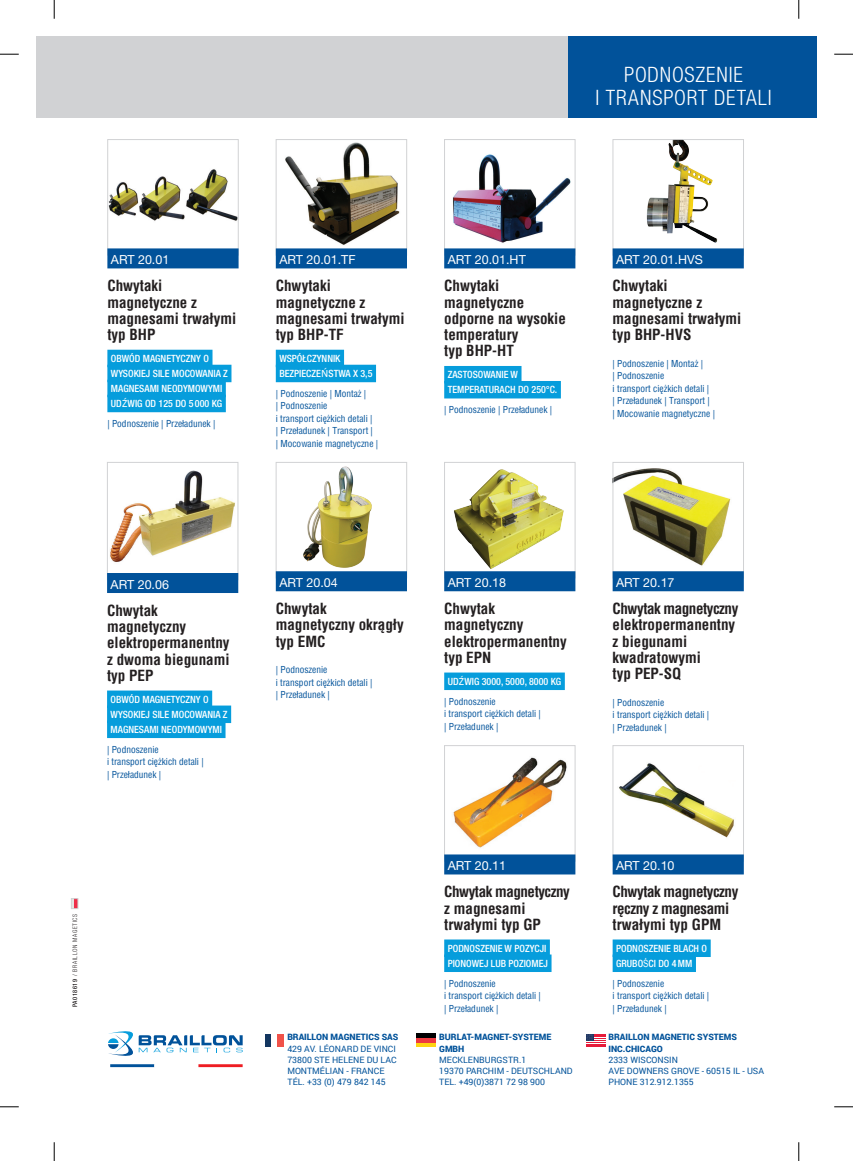
<style>
.page{position:relative;width:853px;height:1161px;background:#fff}
.page>*{position:absolute;margin:0;border:0;box-sizing:border-box;transform-origin:0 0}
.code{font:300 condensed 21.25px/22.5px "Helvetica Neue LT Std";letter-spacing:.04em;color:#fff;text-align:center}
.TITRE_polonais{font:700 condensed 15px/16.2px "Helvetica";color:#231f20}
.TITRE_polonais-2{font:700 condensed 15px/16.2px "Helvetica";letter-spacing:-.03em;color:#231f20}
.REF{font:12.5px "Helvetica Neue LT Std";color:#fff}
.leplus{font:500 condensed 10px "Helvetica Neue LT Std";color:#fff}
.Appli_POLSKI{font:condensed 9.38px/12.5px "Helvetica";color:#01529a}
.code-2{font:8.75px/11.2px "Roboto";color:#01529a}
.code-3{font:900 8.75px "Roboto";color:#01529a}
.t1{font:300 condensed 6.25px "Helvetica Neue LT Std";letter-spacing:.1em;color:#231f20}
.s1{font-family:"Calibri";font-weight:400;font-stretch:normal;font-size:11.25px}
.s2{font-weight:500}
.s3{font-weight:900}
.s4{font-family:"Arial";font-weight:400;font-stretch:normal}
</style>
<div class="page">
<svg style="left:110px;top:1067px;width:133px;height:1px"></svg>
<svg style="left:108px;top:1031px;width:135px;height:36px"></svg>
<div style="left:265px;top:1034px;width:6px;height:12px;background:#133660"></div>
<div style="left:277px;top:1034px;width:7px;height:12px;background:#f05249"></div>
<svg style="left:416px;top:1042px;width:20px;height:4px"></svg>
<hr style="left:416px;top:1038px;width:20px;height:4px;background:#ee393f">
<hr style="left:416px;top:1034px;width:20px;height:4px;background:#000001">
<svg style="left:586px;top:1034px;width:19px;height:12px"></svg>
<img style="left:646px;top:141px;width:72px;height:102px">
<div style="left:612px;top:139px;width:131px;height:116px;border:1px solid #d1d2d4"></div>
<img style="left:452px;top:154px;width:118px;height:89px">
<div style="left:444px;top:139px;width:131px;height:116px;border:1px solid #d1d2d4"></div>
<img style="left:285px;top:142px;width:115px;height:103px">
<div style="left:276px;top:139px;width:131px;height:116px;border:1px solid #d1d2d4"></div>
<img style="left:110px;top:470px;width:125px;height:92px">
<div style="left:107px;top:462px;width:131px;height:118px;border:1px solid #d1d2d4"></div>
<img style="left:453px;top:757px;width:114px;height:91px">
<div style="left:444px;top:745px;width:131px;height:116px;border:1px solid #d1d2d4"></div>
<img style="left:614px;top:468px;width:117px;height:98px">
<div style="left:612px;top:462px;width:131px;height:116px;border:1px solid #d1d2d4"></div>
<img style="left:619px;top:763px;width:115px;height:75px">
<div style="left:612px;top:745px;width:131px;height:116px;border:1px solid #d1d2d4"></div>
<img style="left:454px;top:469px;width:110px;height:100px">
<div style="left:444px;top:462px;width:131px;height:116px;border:1px solid #d1d2d4"></div>
<img style="left:109px;top:169px;width:127px;height:52px">
<div style="left:107px;top:139px;width:131px;height:116px;border:1px solid #d1d2d4"></div>
<img style="left:303px;top:466px;width:69px;height:102px">
<div style="left:276px;top:462px;width:131px;height:116px;border:1px solid #d1d2d4"></div>
<div style="left:36px;top:36px;width:780px;height:82px;background:#d1d2d4"></div>
<div style="left:568px;top:36px;width:248px;height:82px;background:#01529a"></div>
<svg style="left:73px;top:900px;width:2px;height:7px"></svg>
<div style="left:71px;top:898px;width:7px;height:11px;border:1px solid #d1d2d4"></div>
<div style="left:612px;top:248px;width:131px;height:20px;background:#01529a"></div>
<div style="left:444px;top:248px;width:131px;height:20px;background:#01529a"></div>
<div style="left:444px;top:366px;width:77px;height:17px;background:#069ddc"></div>
<div style="left:444px;top:381px;width:117px;height:17px;background:#069ddc"></div>
<div style="left:276px;top:248px;width:131px;height:20px;background:#01529a"></div>
<div style="left:276px;top:350px;width:68px;height:17px;background:#069ddc"></div>
<div style="left:276px;top:365px;width:100px;height:17px;background:#069ddc"></div>
<div style="left:107px;top:573px;width:131px;height:20px;background:#01529a"></div>
<div style="left:107px;top:690px;width:105px;height:18px;background:#069ddc"></div>
<div style="left:107px;top:705px;width:124px;height:18px;background:#069ddc"></div>
<div style="left:107px;top:720px;width:118px;height:18px;background:#069ddc"></div>
<div style="left:444px;top:854px;width:131px;height:20px;background:#01529a"></div>
<div style="left:444px;top:939px;width:106px;height:18px;background:#069ddc"></div>
<div style="left:444px;top:954px;width:107px;height:18px;background:#069ddc"></div>
<div style="left:612px;top:571px;width:131px;height:20px;background:#01529a"></div>
<div style="left:612px;top:854px;width:131px;height:20px;background:#01529a"></div>
<div style="left:612px;top:939px;width:98px;height:18px;background:#069ddc"></div>
<div style="left:612px;top:954px;width:84px;height:18px;background:#069ddc"></div>
<div style="left:444px;top:571px;width:131px;height:20px;background:#01529a"></div>
<div style="left:444px;top:672px;width:120px;height:18px;background:#069ddc"></div>
<div style="left:276px;top:571px;width:131px;height:20px;background:#01529a"></div>
<div style="left:107px;top:248px;width:131px;height:20px;background:#01529a"></div>
<div style="left:107px;top:350px;width:105px;height:17px;background:#069ddc"></div>
<div style="left:107px;top:365px;width:124px;height:17px;background:#069ddc"></div>
<div style="left:107px;top:380px;width:119px;height:17px;background:#069ddc"></div>
<div style="left:107px;top:395px;width:119px;height:17px;background:#069ddc"></div>
<svg style="left:0;top:53px;width:19px;height:2px"></svg>
<svg style="left:834px;top:53px;width:18px;height:2px"></svg>
<svg style="left:0;top:1106px;width:19px;height:1px"></svg>
<svg style="left:834px;top:1106px;width:18px;height:1px"></svg>
<svg style="left:53px;top:0;width:2px;height:19px"></svg>
<svg style="left:53px;top:1142px;width:2px;height:19px"></svg>
<svg style="left:798px;top:0;width:1px;height:19px"></svg>
<svg style="left:798px;top:1142px;width:1px;height:19px"></svg>
<p class="code" style="left:595px;top:63px;width:178px">PODNOSZENIE<br>I TRANSPORT DETALI</p>
<p class="REF" style="left:111px;top:252px;width:60px">ART 20.01</p>
<p class="TITRE_polonais" style="left:107px;top:278px;width:130px">Chwytaki magnetyczne z magnesami trwałymi typ BHP</p>
<p class="leplus" style="left:111px;top:353px;width:99px">OBWÓD MAGNETYCZNY O</p>
<p class="leplus" style="left:111px;top:368px;width:118px">WYSOKIEJ SILE MOCOWANIA Z</p>
<p class="leplus" style="left:111px;top:383px;width:113px">MAGNESAMI NEODYMOWYMI</p>
<p class="leplus" style="left:111px;top:398px;width:113px">UD<span class="s1">Ź</span>WIG OD 125 DO 5 000 KG</p>
<p class="Appli_POLSKI" style="left:107px;top:417px;width:110px">| Podnoszenie | Przeładunek |</p>
<p class="REF" style="left:279px;top:252px;width:78px">ART 20.01.TF</p>
<p class="TITRE_polonais" style="left:276px;top:278px;width:130px">Chwytaki magnetyczne z magnesami trwałymi typ BHP-TF</p>
<p class="leplus" style="left:279px;top:353px;width:63px">WSPÓŁCZYNNIK</p>
<p class="leplus" style="left:279px;top:368px;width:95px">BEZPIECZE<span class="s1">Ń</span>STWA X 3,5</p>
<p class="Appli_POLSKI" style="left:276px;top:387px;width:104px">| Podnoszenie | Montaż |<br>| Podnoszenie<br>i transport ciężkich detali |<br>| Przeładunek | Transport |<br>| Mocowanie magnetyczne |</p>
<p class="REF" style="left:447px;top:252px;width:80px">ART 20.01.HT</p>
<p class="TITRE_polonais" style="left:444px;top:278px;width:123px">Chwytaki magnetyczne odporne na wysokie temperatury<br>typ BHP-HT</p>
<p class="leplus" style="left:447px;top:369px;width:72px">ZASTOSOWANIE W</p>
<p class="leplus" style="left:447px;top:384px;width:111px">TEMPERATURACH DO 250°C.</p>
<p class="Appli_POLSKI" style="left:444px;top:403px;width:110px">| Podnoszenie | Przeładunek |</p>
<p class="REF" style="left:616px;top:252px;width:88px">ART 20.01.HVS</p>
<p class="TITRE_polonais" style="left:612px;top:278px;width:130px">Chwytaki magnetyczne z magnesami trwałymi typ BHP-HVS</p>
<p class="Appli_POLSKI" style="left:612px;top:357px;width:104px">| Podnoszenie | Montaż |<br>| Podnoszenie<br>i transport ciężkich detali |<br>| Przeładunek | Transport |<br>| Mocowanie magnetyczne |</p>
<p class="REF" style="left:111px;top:577px;width:60px">ART 20.06</p>
<p class="TITRE_polonais" style="left:107px;top:602px;width:124px">Chwytak magnetyczny elektropermanentny z dwoma biegunami typ PEP</p>
<p class="leplus" style="left:111px;top:693px;width:99px">OBWÓD MAGNETYCZNY O</p>
<p class="leplus" style="left:111px;top:708px;width:118px">WYSOKIEJ SILE MOCOWANIA Z</p>
<p class="leplus" style="left:111px;top:723px;width:113px">MAGNESAMI NEODYMOWYMI</p>
<p class="Appli_POLSKI" style="left:107px;top:743px;width:98px">| Podnoszenie<br>i transport ciężkich detali | | Przeładunek |</p>
<p class="t1" style="left:71px;top:1007px;width:95px;rotate:-90deg"><span class="s2">PA018619</span> / BRAILLON MAGETICS</p>
<p class="REF" style="left:279px;top:575px;width:60px">ART 20.04</p>
<p class="TITRE_polonais" style="left:276px;top:600px;width:129px">Chwytak magnetyczny okrągły typ EMC</p>
<p class="Appli_POLSKI" style="left:276px;top:663px;width:98px">| Podnoszenie<br>i transport ciężkich detali | | Przeładunek |</p>
<p class="REF" style="left:447px;top:575px;width:60px">ART 20.18</p>
<p class="TITRE_polonais" style="left:444px;top:600px;width:124px">Chwytak magnetyczny elektropermanentny typ EPN</p>
<p class="leplus" style="left:447px;top:675px;width:115px">UD<span class="s1">Ź</span>WIG 3000, 5000, 8000 KG</p>
<p class="Appli_POLSKI" style="left:444px;top:695px;width:98px">| Podnoszenie<br>i transport ciężkich detali | | Przeładunek |</p>
<p class="REF" style="left:616px;top:575px;width:60px">ART 20.17</p>
<p class="TITRE_polonais" style="left:612px;top:600px;width:127px">Chwytak magnetyczny elektropermanentny z biegunami kwadratowymi<br>typ PEP-SQ</p>
<p class="Appli_POLSKI" style="left:612px;top:696px;width:98px">| Podnoszenie<br>i transport ciężkich detali | | Przeładunek |</p>
<p class="code-2" style="left:287px;top:1031px;width:112px"><span class="s3">BRAILLON MAGNETICS SAS<br></span>429 AV. LÉONARD DE VINCI<br>73800 STE HELENE DU LAC<br>MONTMÉLIAN - FRANCE</p>
<p class="code-2" style="left:287px;top:1076px;width:100px">TÉL. +33 (0) 479 842 145</p>
<p class="REF" style="left:447px;top:858px;width:60px">ART 20.11</p>
<p class="TITRE_polonais" style="left:444px;top:883px;width:127px">Chwytak magnetyczny z magnesami trwałymi typ GP</p>
<p class="leplus" style="left:447px;top:942px;width:100px">PODNOSZENIE W POZYCJI</p>
<p class="leplus" style="left:447px;top:957px;width:102px">PIONOWEJ LUB POZIOMEJ</p>
<p class="Appli_POLSKI" style="left:444px;top:976px;width:98px">| Podnoszenie<br>i transport ciężkich detali | | Przeładunek |</p>
<p class="code-3" style="left:439px;top:1031px;width:114px">BURLAT-MAGNET-SYSTEME</p>
<p class="code-3" style="left:439px;top:1042px;width:27px">GMBH</p>
<p class="code-2" style="left:439px;top:1054px;width:135px">MECKLENBURGSTR.1<br>19370 PARCHIM - DEUTSCHLAND<br>TEL. +49(0)3871 72 98 900</p>
<p class="REF" style="left:616px;top:858px;width:60px">ART 20.10</p>
<p class="TITRE_polonais-2" style="left:612px;top:883px;width:127px">Chwytak magnetyczny ręczny z magnesami trwałymi typ GPM</p>
<p class="leplus" style="left:616px;top:942px;width:92px">PODNOSZENIE BLACH O</p>
<p class="leplus" style="left:616px;top:957px;width:78px">GRUBO<span class="s4">Ś</span>CI DO 4MM</p>
<p class="Appli_POLSKI" style="left:612px;top:976px;width:98px">| Podnoszenie<br>i transport ciężkich detali | | Przeładunek |</p>
<p class="code-3" style="left:608px;top:1031px;width:130px">BRAILLON MAGNETIC SYSTEMS</p>
<p class="code-3" style="left:608px;top:1042px;width:56px">INC.CHICAGO</p>
<p class="code-2" style="left:608px;top:1054px;width:157px">2333 WISCONSIN<br>AVE DOWNERS GROVE - 60515 IL - USA<br>PHONE 312.912.1355</p>
</div>
